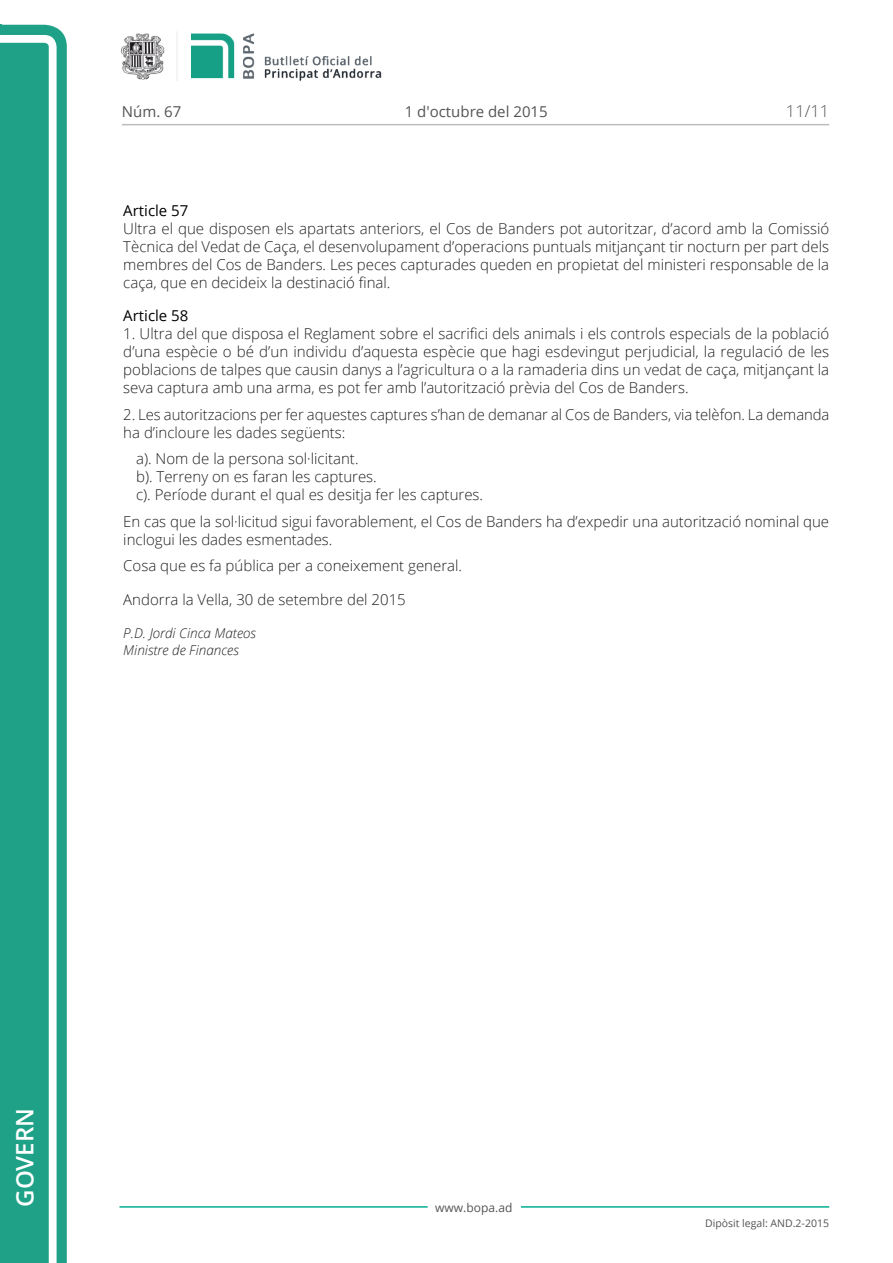
<style>
.page{position:relative;width:893px;height:1263px;background:#fff}
.page>*{position:absolute;margin:0;border:0;box-sizing:border-box;transform-origin:0 0}
.t1{font:600 24px "Open Sans";color:#fff}
.t2{font:300 16.5px "Open Sans";color:#545454}
.Body_text{font:300 15px/18px "Open Sans";color:#231f20;text-align:justify}
.Body_text_NOS{font:300 15px "Open Sans";color:#231f20}
.Body_text_i{font:300 15px "Open Sans";color:#231f20}
.Data{font:300 15px "Open Sans";color:#231f20}
.t3{font:15px "Open Sans";color:#545454}
.Titol_7{font:15px "Open Sans";color:#000}
.signatura{font:italic 300 13.5px/16.5px "Open Sans";color:#231f20}
.t4{font:12px "Open Sans";color:#545454}
.t5{font:10.5px "Open Sans";color:#545454}
</style>
<div class="page">
<svg style="left:0;top:25px;width:67px;height:1238px;fill:#1ea187"></svg>
<div style="left:0;top:43px;width:49px;height:1220px;background:#1ea187"></div>
<img style="left:122px;top:32px;width:260px;height:49px">
<hr style="left:119px;top:1206px;width:309px;height:2px;background:#00ae91">
<hr style="left:521px;top:1206px;width:308px;height:2px;background:#00ae91">
<hr style="left:122px;top:124px;width:707px;height:1px;background:#bcbdc0">
<p class="t3" style="left:122px;top:102px;width:61px">Núm. 67</p>
<p class="t3" style="left:405px;top:102px;width:144px">1 d'octubre del 2015</p>
<p class="t2" style="left:786px;top:100px;width:45px">11/11</p>
<p class="Titol_7" style="left:123px;top:200px;width:67px">Article 57</p>
<p class="Body_text" style="left:123px;top:219px;width:707px">Ultra el que disposen els apartats anteriors, el Cos de Banders pot autoritzar, d’acord amb la Comissió Tècnica del Vedat de Caça, el desenvolupament d’operacions puntuals mitjançant tir nocturn per part dels membres del Cos de Banders. Les peces capturades queden en propietat del ministeri responsable de la caça, que en decideix la destinació final.</p>
<p class="Titol_7" style="left:123px;top:306px;width:67px">Article 58</p>
<p class="Body_text" style="left:123px;top:324px;width:707px">1. Ultra del que disposa el Reglament sobre el sacrifici dels animals i els controls especials de la població d’una espècie o bé d’un individu d’aquesta espècie que hagi esdevingut perjudicial, la regulació de les poblacions de talpes que causin danys a l’agricultura o a la ramaderia dins un vedat de caça, mitjançant la seva captura amb una arma, es pot fer amb l’autorització prèvia del Cos de Banders.</p>
<p class="Body_text" style="left:123px;top:405px;width:708px">2. Les autoritzacions per fer aquestes captures s’han de demanar al Cos de Banders, via telèfon. La demanda ha d’incloure les dades següents:</p>
<p class="Body_text_NOS" style="left:136px;top:449px;width:224px">a). Nom de la persona sol·licitant.</p>
<p class="Body_text_NOS" style="left:136px;top:467px;width:242px">b). Terreny on es faran les captures.</p>
<p class="Body_text_i" style="left:136px;top:485px;width:349px">c). Període durant el qual es desitja fer les captures.</p>
<p class="Body_text" style="left:123px;top:512px;width:707px">En cas que la sol·licitud sigui favorablement, el Cos de Banders ha d’expedir una autorització nominal que inclogui les dades esmentades.</p>
<p class="Body_text" style="left:123px;top:557px;width:340px">Cosa que es fa pública per a coneixement general.</p>
<p class="Data" style="left:123px;top:589px;width:284px">Andorra la Vella, 30 de setembre del 2015</p>
<p class="signatura" style="left:123px;top:625px;width:134px">P.D. Jordi Cinca Mateos<br>Ministre de Finances</p>
<h1 class="t1" style="left:8px;top:1207px;width:100px;rotate:-90deg">Govern</h1>
<p class="t4" style="left:435px;top:1199px;width:79px">www.bopa.ad</p>
<p class="t5" style="left:705px;top:1216px;width:125px">Dipòsit legal: AND.2-2015</p>
</div>
